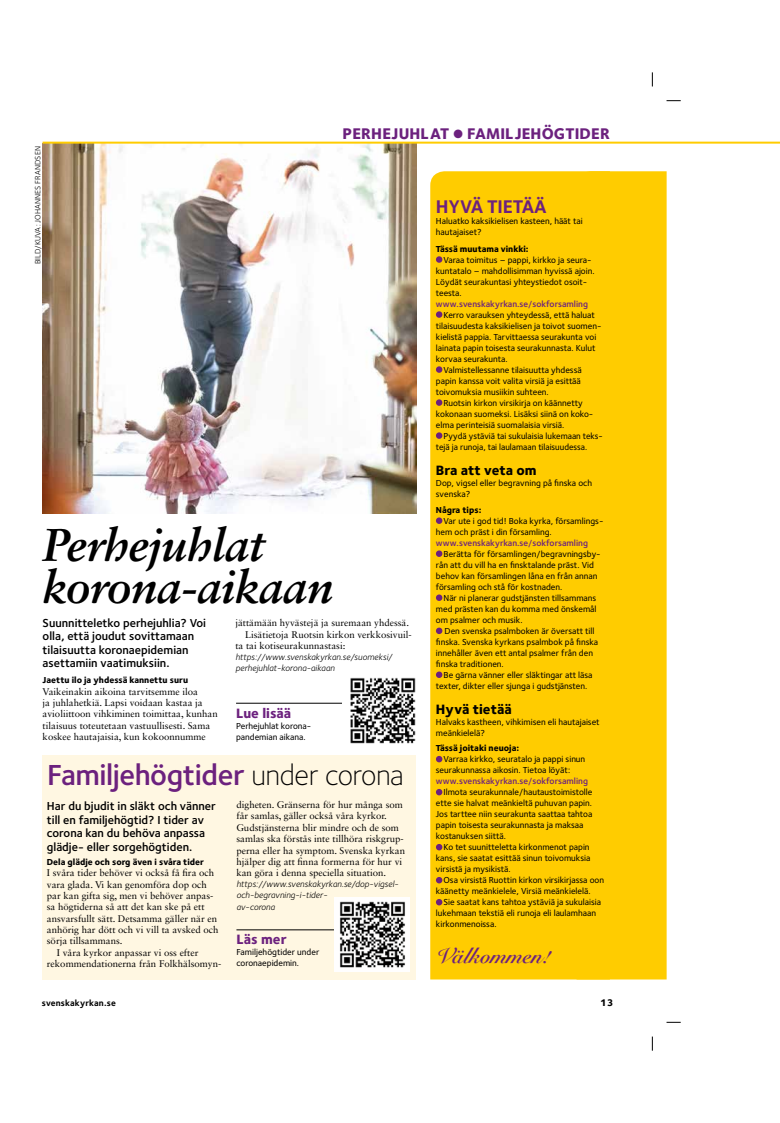
<style>
.page{position:relative;width:780px;height:1123px;background:#fff}
.page>*{position:absolute;margin:0;border:0;box-sizing:border-box;transform-origin:0 0}
.t1{font:italic 700 46px/42px "Sabon LT Std";letter-spacing:-.015em;color:#000}
.t2{font:600 30px "Foundry Sterling";letter-spacing:-.015em;color:#6c217e}
.t3{font:700 22px "Snell Roundhand";color:#6c217e}
.t4{font:700 19px "Foundry Sterling";letter-spacing:-.015em;color:#6c217e}
.t5{font:800 16px "Foundry Sterling";letter-spacing:.01em;color:#6c217e}
.t6{font:800 14px "Foundry Sterling";color:#000}
.t7{font:800 14px "Foundry Sterling";color:#6c217e}
.t8{font:600 12px/13.5px "Foundry Sterling";color:#000}
.t9{font:800 10px "Foundry Sterling";color:#000}
.t10{font:9.6px/11.3px "Sabon LT Std";color:#000}
.t11{font:500 9px/11px "Foundry Sterling";color:#000}
.t12{font:italic 9px/11.2px "Foundry Sterling";color:#000}
.t13{font:800 9px "Foundry Sterling";color:#000}
.t14{font:600 9px "Foundry Sterling";color:#6c217e}
.t15{font:700 9px "Foundry Sterling";letter-spacing:.015em;color:#000}
.t16{font:8px "Foundry Sterling";letter-spacing:.01em;color:#000}
.s1{font-weight:300;color:#000}
</style>
<div class="page">
<svg style="left:666px;top:100px;width:14px;height:1px"></svg>
<svg style="left:666px;top:1022px;width:14px;height:1px"></svg>
<svg style="left:652px;top:72px;width:1px;height:14px"></svg>
<svg style="left:652px;top:1036px;width:1px;height:14px"></svg>
<img style="left:43px;top:144px;width:373px;height:370px">
<hr style="left:43px;top:142px;width:737px;height:2px;background:#fc0">
<div style="left:610px;top:171px;width:56px;height:808px;background:#fc0"></div>
<div style="left:430px;top:171px;width:180px;height:808px;background:#fc0"></div>
<svg style="left:436px;top:256px;width:6px;height:7px"></svg>
<svg style="left:436px;top:311px;width:6px;height:7px"></svg>
<svg style="left:436px;top:366px;width:6px;height:7px"></svg>
<svg style="left:436px;top:399px;width:6px;height:7px"></svg>
<svg style="left:436px;top:432px;width:6px;height:7px"></svg>
<svg style="left:436px;top:517px;width:6px;height:7px"></svg>
<svg style="left:436px;top:550px;width:6px;height:7px"></svg>
<svg style="left:436px;top:594px;width:6px;height:7px"></svg>
<svg style="left:436px;top:627px;width:6px;height:7px"></svg>
<svg style="left:436px;top:671px;width:6px;height:7px"></svg>
<svg style="left:436px;top:756px;width:6px;height:6px"></svg>
<svg style="left:436px;top:789px;width:6px;height:6px"></svg>
<svg style="left:436px;top:844px;width:6px;height:6px"></svg>
<svg style="left:436px;top:877px;width:6px;height:6px"></svg>
<svg style="left:436px;top:899px;width:6px;height:6px"></svg>
<div style="left:43px;top:755px;width:373px;height:224px;background:#fff7e2"></div>
<hr style="left:236px;top:703px;width:106px;height:1px;background:#000">
<img style="left:350px;top:677px;width:66px;height:67px">
<hr style="left:236px;top:929px;width:98px;height:1px;background:#000">
<img style="left:334px;top:897px;width:76px;height:74px">
<h3 class="t5" style="left:342px;top:124px;width:269px">PERHEJUHLAT ● FAMILJEHÖGTIDER</h3>
<p class="t16" style="left:33px;top:264px;width:120px;rotate:-90deg">BILD/KUVA: JOHANNES FRANDSEN</p>
<h1 class="t1" style="left:43px;top:523px;width:292px">Perhejuhlat korona-aikaan</h1>
<h3 class="t8" style="left:43px;top:616px;width:165px">Suunnitteletko perhejuhlia? Voi olla, että joudut sovittamaan tilaisuutta koronaepidemian asettamiin vaatimuksiin.</h3>
<p class="t13" style="left:43px;top:674px;width:147px">Jaettu ilo ja yhdessä kannettu suru</p>
<p class="t10" style="left:43px;top:685px;width:176px">Vaikeinakin aikoina tarvitsemme iloa<br>ja juhlahetkiä. Lapsi voidaan kastaa ja avioliittoon vihkiminen toimittaa, kunhan tilaisuus toteutetaan vastuullisesti. Sama koskee hautajaisia, kun kokoonnumme</p>
<p class="t10" style="left:235px;top:617px;width:175px">jättämään hyvästejä ja suremaan yhdessä.</p>
<p class="t10" style="left:245px;top:628px;width:168px">Lisätietoja Ruotsin kirkon verkkosivuil-</p>
<p class="t10" style="left:235px;top:640px;width:111px">ta tai kotiseurakunnastasi:</p>
<p class="t12" style="left:235px;top:651px;width:160px">https://www.svenskakyrkan.se/suomeksi/- perhejuhlat-korona-aikaan</p>
<h3 class="t7" style="left:236px;top:704px;width:57px">Lue lisää</h3>
<p class="t11" style="left:236px;top:720px;width:75px">Perhejuhlat korona&shy;pandemian aikana.</p>
<h2 class="t2" style="left:47px;top:756px;width:358px">Familjehögtider <span class="s1">under corona</span></h2>
<h3 class="t8" style="left:47px;top:799px;width:170px">Har du bjudit in släkt och vänner till en familjehögtid? I tider av corona kan du behöva anpassa glädje- eller sorgehögtiden.</h3>
<p class="t13" style="left:47px;top:856px;width:159px">Dela glädje och sorg även i svåra tider</p>
<p class="t10" style="left:47px;top:867px;width:169px">I svåra tider behöver vi också få fira och</p>
<p class="t10" style="left:47px;top:878px;width:161px">vara glada. Vi kan genomföra dop och</p>
<p class="t10" style="left:47px;top:890px;width:168px">par kan gifta sig, men vi behöver anpas-</p>
<p class="t10" style="left:47px;top:901px;width:159px">sa högtiderna så att det kan ske på ett</p>
<p class="t10" style="left:47px;top:912px;width:172px">ansvarsfullt sätt. Detsamma gäller när en</p>
<p class="t10" style="left:47px;top:924px;width:173px">anhörig har dött och vi vill ta avsked och</p>
<p class="t10" style="left:47px;top:935px;width:77px">sörja tillsammans.</p>
<p class="t10" style="left:57px;top:946px;width:143px">I våra kyrkor anpassar vi oss efter</p>
<p class="t10" style="left:47px;top:958px;width:176px">rekommendationerna från Folkhälsomyn-</p>
<p class="t10" style="left:236px;top:799px;width:170px">digheten. Gränserna för hur många som får samlas, gäller också våra kyrkor.<br>Gudstjänsterna blir mindre och de som samlas ska förstås inte tillhöra riskgrup&shy;perna eller ha symptom. Svenska kyrkan hjälper dig att finna formerna för hur vi kan göra i denna speciella situation.</p>
<p class="t12" style="left:236px;top:878px;width:164px">https://www.svenskakyrkan.se/dop-vigsel&shy;och-begravning-i-tider-<br>av-corona</p>
<h3 class="t7" style="left:236px;top:930px;width:52px">Läs mer</h3>
<p class="t11" style="left:236px;top:946px;width:84px">Familjehögtider under coronaepidemin.</p>
<h3 class="t4" style="left:436px;top:195px;width:112px">HYVÄ TIETÄÄ</h3>
<p class="t11" style="left:436px;top:215px;width:148px">Haluatko kaksikielisen kasteen, häät tai hautajaiset?</p>
<p class="t13" style="left:436px;top:243px;width:94px">Tässä muutama vinkki:</p>
<p class="t11" style="left:436px;top:254px;width:160px;text-indent:8px">Varaa toimitus – pappi, kirkko ja seura&shy;kuntatalo – mahdollisimman hyvissä ajoin.<br>Löydät seurakuntasi yhteystiedot osoit&shy;teesta.</p>
<p class="t14" style="left:436px;top:298px;width:153px">www.svenskakyrkan.se/sokforsamling</p>
<p class="t11" style="left:443px;top:309px;width:153px">Kerro varauksen yhteydessä, että haluat</p>
<p class="t11" style="left:436px;top:320px;width:167px">tilaisuudesta kaksikielisen ja toivot suomen-</p>
<p class="t11" style="left:436px;top:331px;width:162px">kielistä pappia. Tarvittaessa seurakunta voi</p>
<p class="t11" style="left:436px;top:342px;width:161px">lainata papin toisesta seurakunnasta. Kulut</p>
<p class="t11" style="left:436px;top:353px;width:73px">korvaa seurakunta.</p>
<p class="t11" style="left:443px;top:364px;width:140px">Valmistellessanne tilaisuutta yhdessä</p>
<p class="t11" style="left:436px;top:375px;width:146px">papin kanssa voit valita virsiä ja esittää</p>
<p class="t11" style="left:436px;top:386px;width:114px">toivomuksia musiikin suhteen.</p>
<p class="t11" style="left:443px;top:397px;width:141px">Ruotsin kirkon virsikirja on käännetty</p>
<p class="t11" style="left:436px;top:408px;width:157px">kokonaan suomeksi. Lisäksi siinä on koko-</p>
<p class="t11" style="left:436px;top:419px;width:130px">elma perinteisiä suomalaisia virsiä.</p>
<p class="t11" style="left:443px;top:430px;width:159px">Pyydä ystäviä tai sukulaisia lukemaan teks-</p>
<p class="t11" style="left:436px;top:441px;width:153px">tejä ja runoja, tai laulamaan tilaisuudessa.</p>
<h3 class="t6" style="left:436px;top:461px;width:102px">Bra att veta om</h3>
<p class="t11" style="left:436px;top:477px;width:158px">Dop, vigsel eller begravning på finska och svenska?</p>
<p class="t13" style="left:436px;top:504px;width:47px">Några tips:</p>
<p class="t11" style="left:436px;top:515px;width:169px;text-indent:8px">Var ute i god tid! Boka kyrka, församlings&shy;hem och präst i din församling.</p>
<p class="t14" style="left:436px;top:537px;width:153px">www.svenskakyrkan.se/sokforsamling</p>
<p class="t11" style="left:436px;top:548px;width:166px;text-indent:8px">Berätta för församlingen/begravningsby&shy;rån att du vill ha en finsktalande präst. Vid behov kan församlingen låna en från annan församling och stå för kostnaden.</p>
<p class="t11" style="left:436px;top:592px;width:162px;text-align:justify;text-indent:8px">När ni planerar gudstjänsten tillsammans med prästen kan du komma med önskemål om psalmer och musik.</p>
<p class="t11" style="left:436px;top:625px;width:164px;text-indent:9px">Den svenska psalmboken är översatt till finska. Svenska kyrkans psalmbok på finska innehåller även ett antal psalmer från den finska traditionen.</p>
<p class="t11" style="left:436px;top:669px;width:158px;text-indent:8px">Be gärna vänner eller släktingar att läsa texter, dikter eller sjunga i gudstjänsten.</p>
<h3 class="t6" style="left:436px;top:700px;width:77px">Hyvä tietää</h3>
<p class="t11" style="left:436px;top:716px;width:165px">Halvaks kastheen, vihkimisen eli hautajaiset meänkielelä?</p>
<p class="t13" style="left:436px;top:742px;width:85px">Tässä joitaki neuoja:</p>
<p class="t11" style="left:436px;top:753px;width:151px;text-indent:8px">Varraa kirkko, seuratalo ja pappi sinun seurakunnassa aikosin. Tietoa löyät:</p>
<p class="t14" style="left:436px;top:776px;width:153px">www.svenskakyrkan.se/sokforsamling</p>
<p class="t11" style="left:436px;top:786px;width:158px;text-indent:8px">Ilmota seurakunnale/hautaustoimistolle ette sie halvat meänkieltä puhuvan papin.<br>Jos tarttee niin seurakunta saattaa tahtoa papin toisesta seurakunnasta ja maksaa kostanuksen siittä.</p>
<p class="t11" style="left:436px;top:841px;width:156px;text-align:justify;text-indent:8px">Ko tet suunitteletta kirkonmenot papin kans, sie saatat esittää sinun toivomuksia virsistä ja mysikistä.</p>
<p class="t11" style="left:436px;top:874px;width:170px;text-indent:8px">Osa virsistä Ruottin kirkon virsikirjassa oon käänetty meänkielele, Virsiä meänkielelä.</p>
<p class="t11" style="left:436px;top:896px;width:167px;text-indent:8px">Sie saatat kans tahtoa ystäviä ja sukulaisia lukehmaan tekstiä eli runoja eli laulamhaan kirkonmenoissa.</p>
<h3 class="t3" style="left:436px;top:937px;width:116px">Välkommen!</h3>
<p class="t15" style="left:42px;top:997px;width:75px">svenskakyrkan.se</p>
<p class="t9" style="left:600px;top:996px;width:15px">13</p>
</div>
